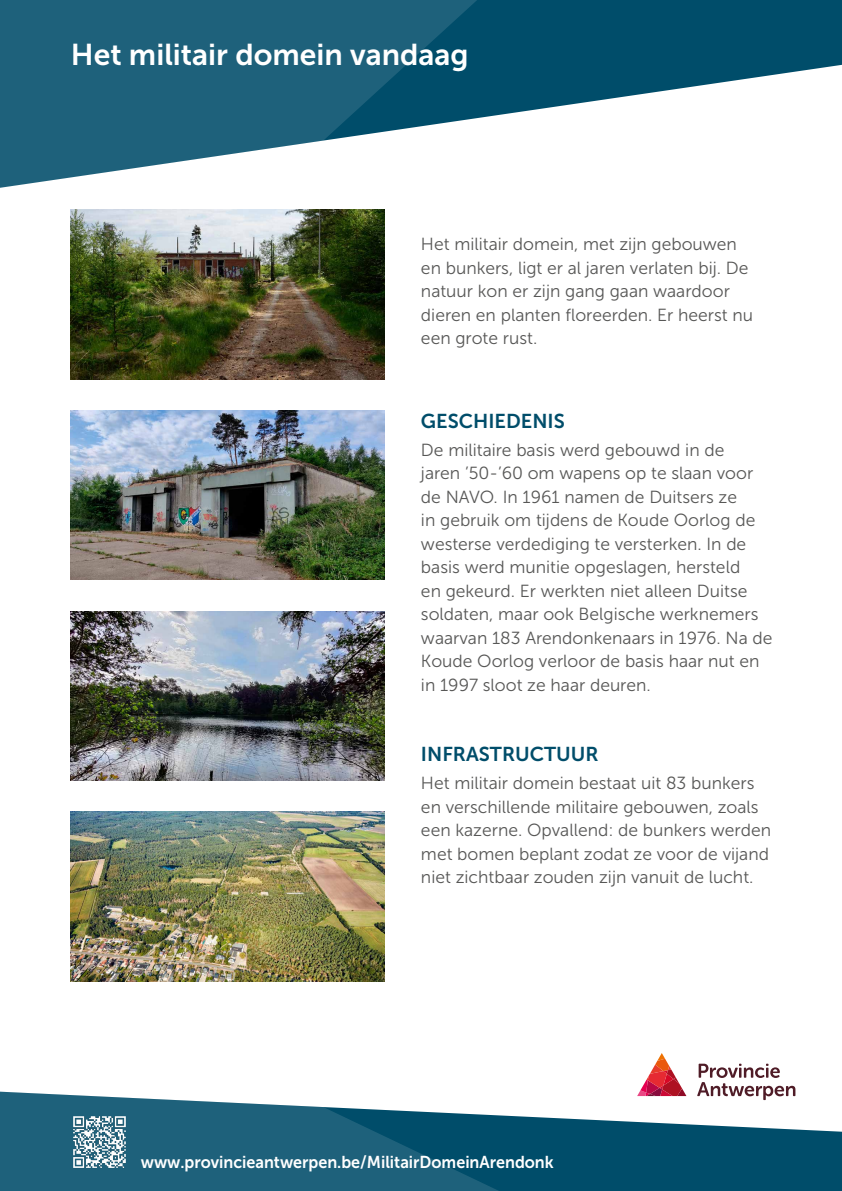
<style>
.page{position:relative;width:842px;height:1191px;background:#fff}
.page>*{position:absolute;margin:0;border:0;box-sizing:border-box;transform-origin:0 0}
.t1{font:30px "Museo Sans 700";color:#fff}
.t2{font:20px "Museo Sans 700";color:#004d6a}
.t3{font:17.5px/23.5px "Museo Sans 300";color:#575756}
.t4{font:17.15px "Museo Sans 700";color:#fff;scale:.94 1}
</style>
<div class="page">
<svg style="left:698px;top:1063px;width:97px;height:28px"></svg>
<svg style="left:640px;top:1053px;width:44px;height:38px"></svg>
<svg style="left:529px;top:1091px;width:313px;height:100px;fill:#004d6a"></svg>
<svg style="left:0;top:1091px;width:529px;height:100px;background:#38738a"></svg>
<img style="left:71px;top:1113px;width:57px;height:57px">
<img style="left:71px;top:611px;width:313px;height:170px">
<img style="left:71px;top:812px;width:313px;height:169px">
<img style="left:71px;top:209px;width:313px;height:170px">
<img style="left:71px;top:410px;width:313px;height:170px">
<svg style="left:529px;top:0;width:313px;height:111px;fill:#004d6a"></svg>
<svg style="left:0;top:0;width:529px;height:188px;fill:#1e617b"></svg>
<h1 class="t1" style="left:71px;top:38px;width:399px">Het militair domein vandaag</h1>
<p class="t3" style="left:421px;top:233px;width:334px">Het militair domein, met zijn gebouwen en bunkers, ligt er al jaren verlaten bij. De natuur kon er zijn gang gaan waardoor dieren en planten floreerden. Er heerst nu een grote rust.</p>
<p class="t2" style="left:421px;top:410px;width:145px">GESCHIEDENIS</p>
<p class="t3" style="left:421px;top:438px;width:353px">De militaire basis werd gebouwd in de<br>jaren ’50-’60 om wapens op te slaan voor de NAVO. In 1961 namen de Duitsers ze<br>in gebruik om tijdens de Koude Oorlog de westerse verdediging te versterken. In de basis werd munitie opgeslagen, hersteld<br>en gekeurd. Er werkten niet alleen Duitse soldaten, maar ook Belgische werknemers waarvan 183 Arendonkenaars in 1976. Na de Koude Oorlog verloor de basis haar nut en in 1997 sloot ze haar deuren.</p>
<p class="t2" style="left:421px;top:743px;width:179px">INFRASTRUCTUUR</p>
<p class="t3" style="left:421px;top:771px;width:352px">Het militair domein bestaat uit 83 bunkers en verschillende militaire gebouwen, zoals een kazerne. Opvallend: de bunkers werden met bomen beplant zodat ze voor de vijand niet zichtbaar zouden zijn vanuit de lucht.</p>
<p class="t4" style="left:141px;top:1152px;width:441px">www.provincieantwerpen.be/MilitairDomeinArendonk</p>
</div>
